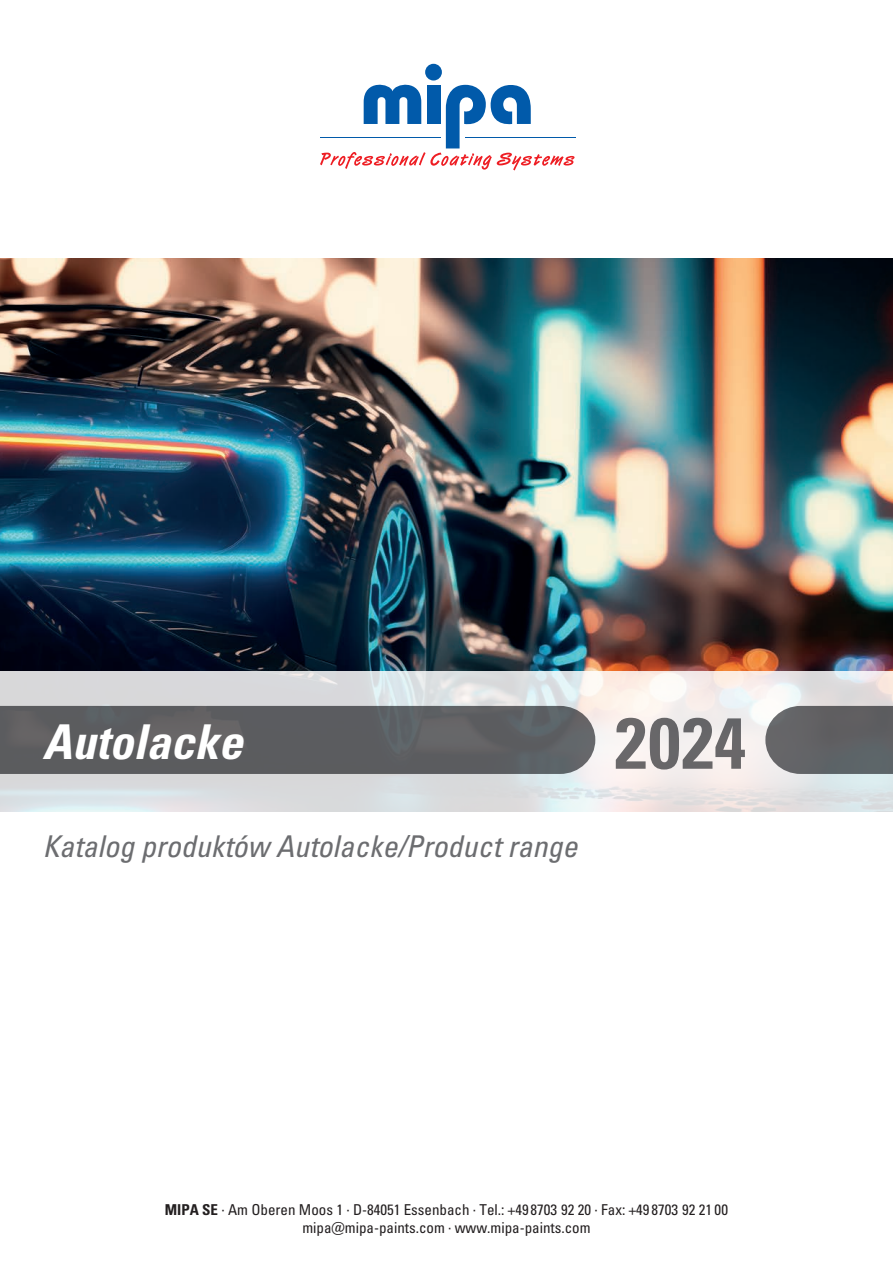
<style>
.page{position:relative;width:893px;height:1263px;background:#fff}
.page>*{position:absolute;margin:0;border:0;box-sizing:border-box;transform-origin:0 0}
.t1{font:72px "Univers LTCYR 67 Bold Cond";color:#6c6d70}
.t2{font:48px "Univers LTCYR 67 Bold Cond Obl";color:#fff}
.t3{font:30px "Univers LTCYR 57 Condensed Obl";color:#6c6d70}
.t4{font:condensed 15px/18px "Univers LTCYR 57";color:#231f20;text-align:center}
.s1{font-family:"Univers LTCYR 67 Bold Cond";font-stretch:normal}
</style>
<div class="page">
<img style="left:0;top:258px;width:893px;height:414px">
<div style="left:425px;top:64px;width:17px;height:17px;background:#015aaa;border-radius:50%"></div>
<svg style="left:320px;top:79px;width:255px;height:91px"></svg>
<svg style="left:0;top:672px;width:893px;height:140px;background:#e3e3e4"></svg>
<svg style="left:0;top:706px;width:595px;height:68px;background:#5e6062"></svg>
<svg style="left:765px;top:706px;width:128px;height:68px;background:#6a6b6e"></svg>
<h2 class="t2" style="left:43px;top:713px;width:202px">Autolacke</h2>
<h1 class="t1" style="left:615px;top:699px;width:132px">2024</h1>
<h3 class="t3" style="left:43px;top:828px;width:536px">Katalog produktów Autolacke/Product range</h3>
<p class="t4" style="left:165px;top:1200px;width:565px"><span class="s1">MIPA SE</span> · Am Oberen Moos 1 · D-84051 Essenbach · Tel.: +49 8703 92 20 · Fax: +49 8703 92 21 00 mipa@mipa-paints.com · www.mipa-paints.com</p>
</div>
